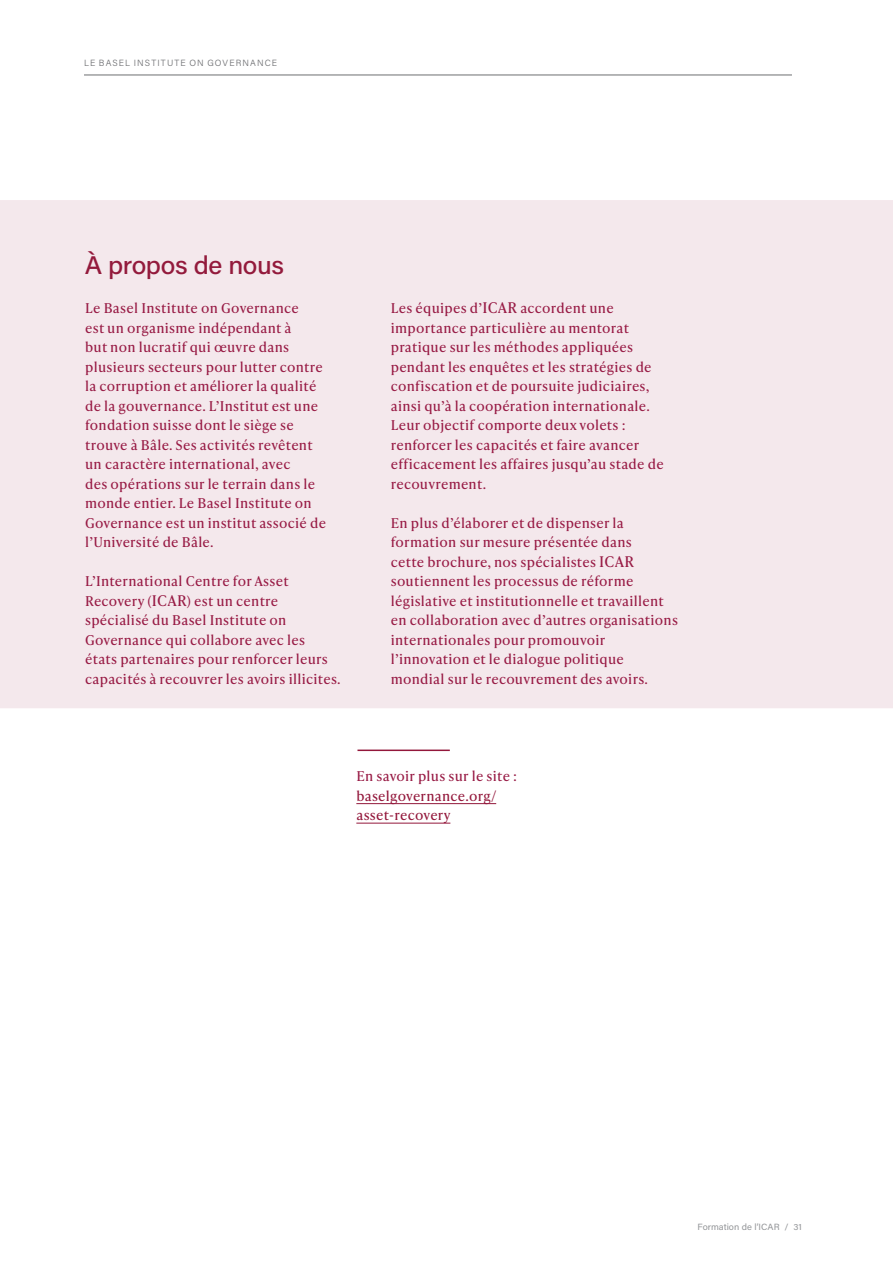
<style>
.page{position:relative;width:893px;height:1263px;background:#fff}
.page>*{position:absolute;margin:0;border:0;box-sizing:border-box;transform-origin:0 0}
.t1{font:500 25.5px "Acumin Pro";letter-spacing:-.015em;color:#931a3c}
.t2{font:13.5px/19.5px "Ivy Presto Text";letter-spacing:.02em;color:#981b45}
.t3{font:13.5px/19.5px "Ivy Presto Text";letter-spacing:.02em;color:#93173b}
.t4{font:300 9px "Acumin Pro";letter-spacing:.125em;color:#6d6e71}
.t5{font:9px "Acumin Pro";color:#939598}
.s1{font-size:14.7px}
</style>
<div class="page">
<div style="left:0;top:200px;width:893px;height:508px;background:#f4e8ec"></div>
<hr style="left:357px;top:749px;width:93px;height:2px;background:#93173b">
<hr style="left:356px;top:803px;width:140px;height:1px;background:#93173b">
<hr style="left:356px;top:823px;width:94px;height:1px;background:#93173b">
<hr style="left:84px;top:75px;width:708px;height:1px;background:#6d6e71">
<p class="t4" style="left:84px;top:57px;width:195px">LE BASEL INSTITUTE ON GOVERNANCE</p>
<h1 class="t1" style="left:85px;top:248px;width:201px">À propos de nous</h1>
<p class="t2" style="left:85px;top:298px;width:242px">Le Basel Institute on Governance<br>est un organisme indépendant à<br>but non lucratif qui œuvre dans plusieurs secteurs pour lutter contre la corruption et améliorer la qualité de la gouvernance. L’Institut est une fondation suisse dont le siège se trouve à Bâle. Ses activités revêtent un caractère international, avec<br>des opérations sur le terrain dans le monde entier. Le Basel Institute on Governance est un institut associé de l’Université de Bâle.</p>
<p class="t2" style="left:85px;top:571px;width:257px">L’International Centre for Asset Recovery (<span class="s1">ICAR</span>) est un centre spécialisé du Basel Institute on Governance qui collabore avec les<br>états partenaires pour renforcer leurs capacités à recouvrer les avoirs illicites.</p>
<p class="t2" style="left:391px;top:298px;width:274px">Les équipes d’<span class="s1">ICAR</span> accordent une importance particulière au mentorat pratique sur les méthodes appliquées pendant les enquêtes et les stratégies de confiscation et de poursuite judiciaires, ainsi qu’à la coopération internationale.<br>Leur objectif comporte deux volets : renforcer les capacités et faire avancer efficacement les affaires jusqu’au stade de recouvrement.</p>
<p class="t2" style="left:391px;top:512px;width:289px">En plus d’élaborer et de dispenser la formation sur mesure présentée dans<br>cette brochure, nos spécialistes <span class="s1">ICAR </span>soutiennent les processus de réforme législative et institutionnelle et travaillent en collaboration avec d’autres organisations internationales pour promouvoir l’innovation et le dialogue politique mondial sur le recouvrement des avoirs.</p>
<p class="t2" style="left:356px;top:766px;width:162px">En savoir plus sur le site :</p>
<p class="t3" style="left:356px;top:785px;width:142px">baselgovernance.org/ asset-recovery</p>
<p class="t5" style="left:697px;top:1220px;width:106px">Formation de l’ICAR / 31</p>
</div>
